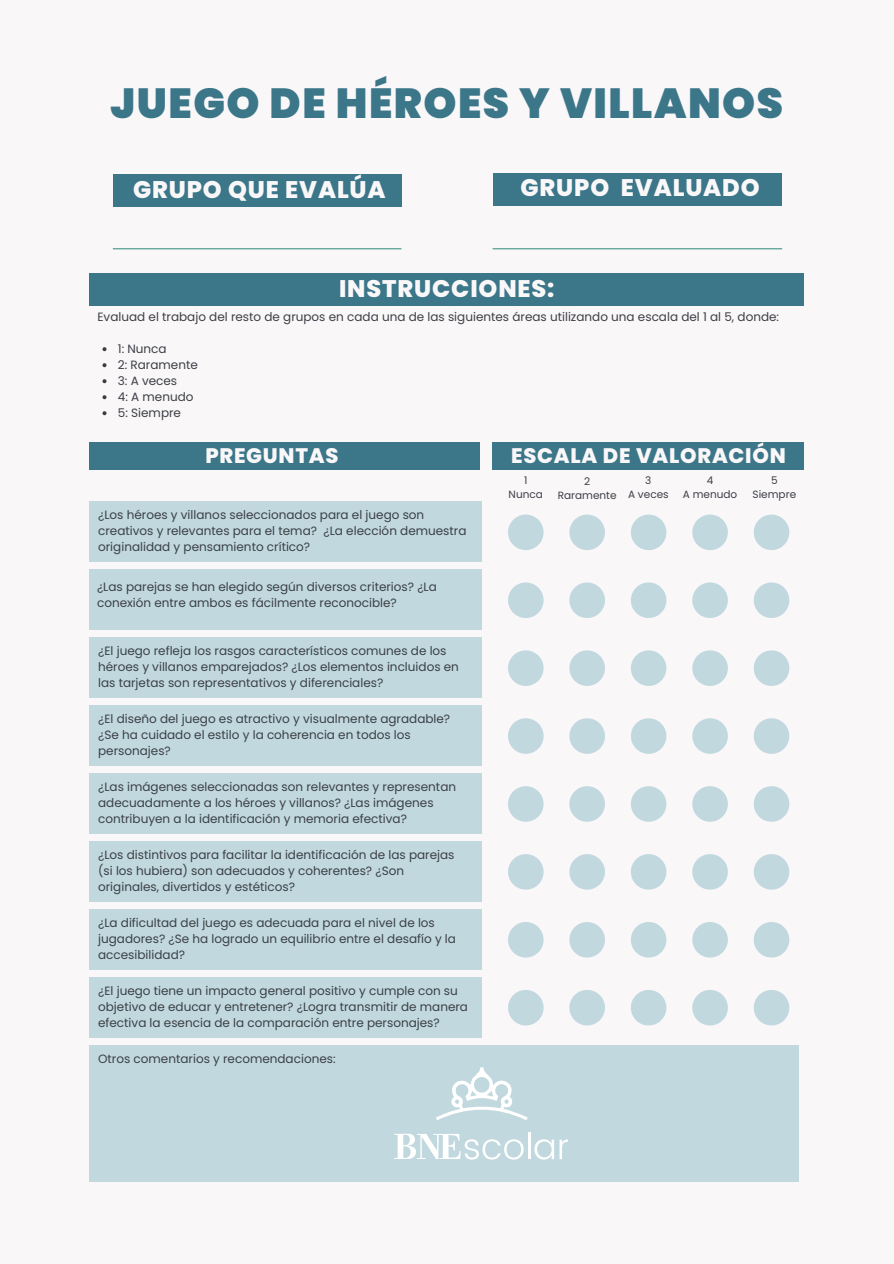
<style>
.page{position:relative;width:894px;height:1264px;background:#fff}
.page>*{position:absolute;margin:0;border:0;box-sizing:border-box;transform-origin:0 0}
.t1{font:900 42px "Poppins";letter-spacing:.035em;color:#3b7689}
.t2{font:800 24px "Poppins";letter-spacing:.035em;color:#faf7f9}
.t3{font:800 21px "Poppins";letter-spacing:.035em;color:#faf7f9}
.t4{font:12px/16px "Poppins";color:#3b3f45}
.t5{font:10.5px "Poppins";color:#3b3f45}
</style>
<div class="page">
<div style="left:0;top:0;width:893px;height:1263px;background:#faf7f9"></div>
<div style="left:113px;top:175px;width:288px;height:32px;background:#3b7689"></div>
<hr style="left:113px;top:248px;width:288px;height:1px;background:#419486">
<hr style="left:492px;top:248px;width:289px;height:1px;background:#419486">
<div style="left:89px;top:273px;width:715px;height:33px;background:#3b7689"></div>
<div style="left:89px;top:442px;width:391px;height:28px;background:#3b7689"></div>
<div style="left:492px;top:442px;width:312px;height:28px;background:#3b7689"></div>
<div style="left:89px;top:501px;width:392px;height:60px;background:#c1d8df"></div>
<svg style="left:631px;top:514px;width:35px;height:36px"></svg>
<svg style="left:692px;top:514px;width:35px;height:36px"></svg>
<svg style="left:753px;top:514px;width:36px;height:36px"></svg>
<svg style="left:569px;top:514px;width:35px;height:36px"></svg>
<svg style="left:508px;top:514px;width:35px;height:36px"></svg>
<div style="left:89px;top:569px;width:392px;height:60px;background:#c1d8df"></div>
<svg style="left:631px;top:582px;width:35px;height:36px"></svg>
<svg style="left:692px;top:582px;width:35px;height:36px"></svg>
<svg style="left:753px;top:582px;width:36px;height:36px"></svg>
<svg style="left:569px;top:582px;width:35px;height:36px"></svg>
<svg style="left:508px;top:582px;width:35px;height:36px"></svg>
<div style="left:89px;top:637px;width:392px;height:60px;background:#c1d8df"></div>
<svg style="left:631px;top:650px;width:35px;height:36px"></svg>
<svg style="left:692px;top:650px;width:35px;height:36px"></svg>
<svg style="left:753px;top:650px;width:36px;height:36px"></svg>
<svg style="left:569px;top:650px;width:35px;height:36px"></svg>
<svg style="left:508px;top:650px;width:35px;height:36px"></svg>
<div style="left:89px;top:705px;width:392px;height:60px;background:#c1d8df"></div>
<svg style="left:631px;top:718px;width:35px;height:35px"></svg>
<svg style="left:692px;top:718px;width:35px;height:35px"></svg>
<svg style="left:753px;top:718px;width:36px;height:35px"></svg>
<svg style="left:569px;top:718px;width:35px;height:35px"></svg>
<svg style="left:508px;top:718px;width:35px;height:35px"></svg>
<div style="left:89px;top:773px;width:392px;height:60px;background:#c1d8df"></div>
<svg style="left:631px;top:786px;width:35px;height:35px"></svg>
<svg style="left:692px;top:786px;width:35px;height:35px"></svg>
<svg style="left:753px;top:786px;width:36px;height:35px"></svg>
<svg style="left:569px;top:786px;width:35px;height:35px"></svg>
<svg style="left:508px;top:786px;width:35px;height:35px"></svg>
<div style="left:89px;top:841px;width:392px;height:60px;background:#c1d8df"></div>
<svg style="left:631px;top:854px;width:35px;height:35px"></svg>
<svg style="left:692px;top:854px;width:35px;height:35px"></svg>
<svg style="left:753px;top:854px;width:36px;height:35px"></svg>
<svg style="left:569px;top:854px;width:35px;height:35px"></svg>
<svg style="left:508px;top:854px;width:35px;height:35px"></svg>
<div style="left:89px;top:909px;width:392px;height:60px;background:#c1d8df"></div>
<svg style="left:631px;top:922px;width:35px;height:35px"></svg>
<svg style="left:692px;top:922px;width:35px;height:35px"></svg>
<svg style="left:753px;top:922px;width:36px;height:35px"></svg>
<svg style="left:569px;top:922px;width:35px;height:35px"></svg>
<svg style="left:508px;top:922px;width:35px;height:35px"></svg>
<div style="left:89px;top:977px;width:392px;height:60px;background:#c1d8df"></div>
<svg style="left:631px;top:990px;width:35px;height:35px"></svg>
<svg style="left:692px;top:990px;width:35px;height:35px"></svg>
<svg style="left:753px;top:990px;width:36px;height:35px"></svg>
<svg style="left:569px;top:990px;width:35px;height:35px"></svg>
<svg style="left:508px;top:990px;width:35px;height:35px"></svg>
<div style="left:89px;top:1044px;width:709px;height:137px;background:#c1d8df"></div>
<div style="left:493px;top:173px;width:288px;height:32px;background:#3b7689"></div>
<svg style="left:394px;top:1133px;width:129px;height:26px"></svg>
<hr style="left:527px;top:1132px;width:3px;height:27px;background:#fff">
<svg style="left:534px;top:1139px;width:34px;height:20px"></svg>
<svg style="left:436px;top:1067px;width:91px;height:53px"></svg>
<svg style="left:102px;top:347px;width:4px;height:4px"></svg>
<svg style="left:102px;top:363px;width:4px;height:4px"></svg>
<svg style="left:102px;top:379px;width:4px;height:4px"></svg>
<svg style="left:102px;top:395px;width:4px;height:4px"></svg>
<svg style="left:102px;top:411px;width:4px;height:4px"></svg>
<p class="t1" style="left:110px;top:74px;width:673px">JUEGO DE HÉROES Y VILLANOS</p>
<p class="t2" style="left:133px;top:173px;width:254px">GRUPO QUE EVALÚA</p>
<p class="t2" style="left:520px;top:171px;width:240px">GRUPO EVALUADO</p>
<p class="t2" style="left:339px;top:272px;width:217px">INSTRUCCIONES:</p>
<p class="t4" style="left:97px;top:309px;width:683px">Evaluad el trabajo del resto de grupos en cada una de las siguientes áreas utilizando una escala del 1 al 5, donde:</p>
<p class="t4" style="left:118px;top:341px;width:50px">1: Nunca</p>
<h3 class="t4" style="left:118px;top:357px;width:81px">2: Raramente</h3>
<h3 class="t4" style="left:118px;top:373px;width:61px">3: A veces</h3>
<h4 class="t4" style="left:118px;top:389px;width:77px">4: A menudo</h4>
<p class="t4" style="left:118px;top:405px;width:65px">5: Siempre</p>
<p class="t3" style="left:205px;top:441px;width:135px">PREGUNTAS</p>
<p class="t4" style="left:98px;top:507px;width:370px">¿Los héroes y villanos seleccionados para el juego son creativos y relevantes para el tema? ¿La elección demuestra originalidad y pensamiento crítico?</p>
<p class="t4" style="left:97px;top:578px;width:341px">¿Las parejas se han elegido según diversos criterios? ¿La conexión entre ambos es fácilmente reconocible?</p>
<h1 class="t4" style="left:98px;top:643px;width:362px">¿El juego refleja los rasgos característicos comunes de los héroes y villanos emparejados? ¿Los elementos incluidos en las tarjetas son representativos y diferenciales?</h1>
<h2 class="t4" style="left:98px;top:710px;width:353px">¿El diseño del juego es atractivo y visualmente agradable? ¿Se ha cuidado el estilo y la coherencia en todos los personajes?</h2>
<h4 class="t4" style="left:98px;top:778px;width:359px">¿Las imágenes seleccionadas son relevantes y representan adecuadamente a los héroes y villanos? ¿Las imágenes contribuyen a la identificación y memoria efectiva?</h4>
<h2 class="t4" style="left:98px;top:846px;width:358px">¿Los distintivos para facilitar la identificación de las parejas (si los hubiera) son adecuados y coherentes? ¿Son originales, divertidos y estéticos?</h2>
<h2 class="t4" style="left:98px;top:914px;width:359px">¿La dificultad del juego es adecuada para el nivel de los jugadores? ¿Se ha logrado un equilibrio entre el desafío y la accesibilidad?</h2>
<h4 class="t4" style="left:98px;top:982px;width:371px">¿El juego tiene un impacto general positivo y cumple con su objetivo de educar y entretener? ¿Logra transmitir de manera efectiva la esencia de la comparación entre personajes?</h4>
<p class="t4" style="left:98px;top:1050px;width:239px">Otros comentarios y recomendaciones:</p>
<p class="t3" style="left:511px;top:441px;width:276px">ESCALA DE VALORACIÓN</p>
<p class="t5" style="left:524px;top:473px;width:5px">1</p>
<p class="t5" style="left:508px;top:487px;width:36px">Nunca</p>
<p class="t5" style="left:584px;top:474px;width:8px">2</p>
<p class="t5" style="left:557px;top:488px;width:60px">Raramente</p>
<p class="t5" style="left:645px;top:473px;width:8px">3</p>
<p class="t5" style="left:628px;top:487px;width:42px">A veces</p>
<p class="t5" style="left:706px;top:473px;width:8px">4</p>
<p class="t5" style="left:682px;top:487px;width:56px">A menudo</p>
<p class="t5" style="left:770px;top:473px;width:8px">5</p>
<p class="t5" style="left:752px;top:487px;width:45px">Siempre</p>
</div>
